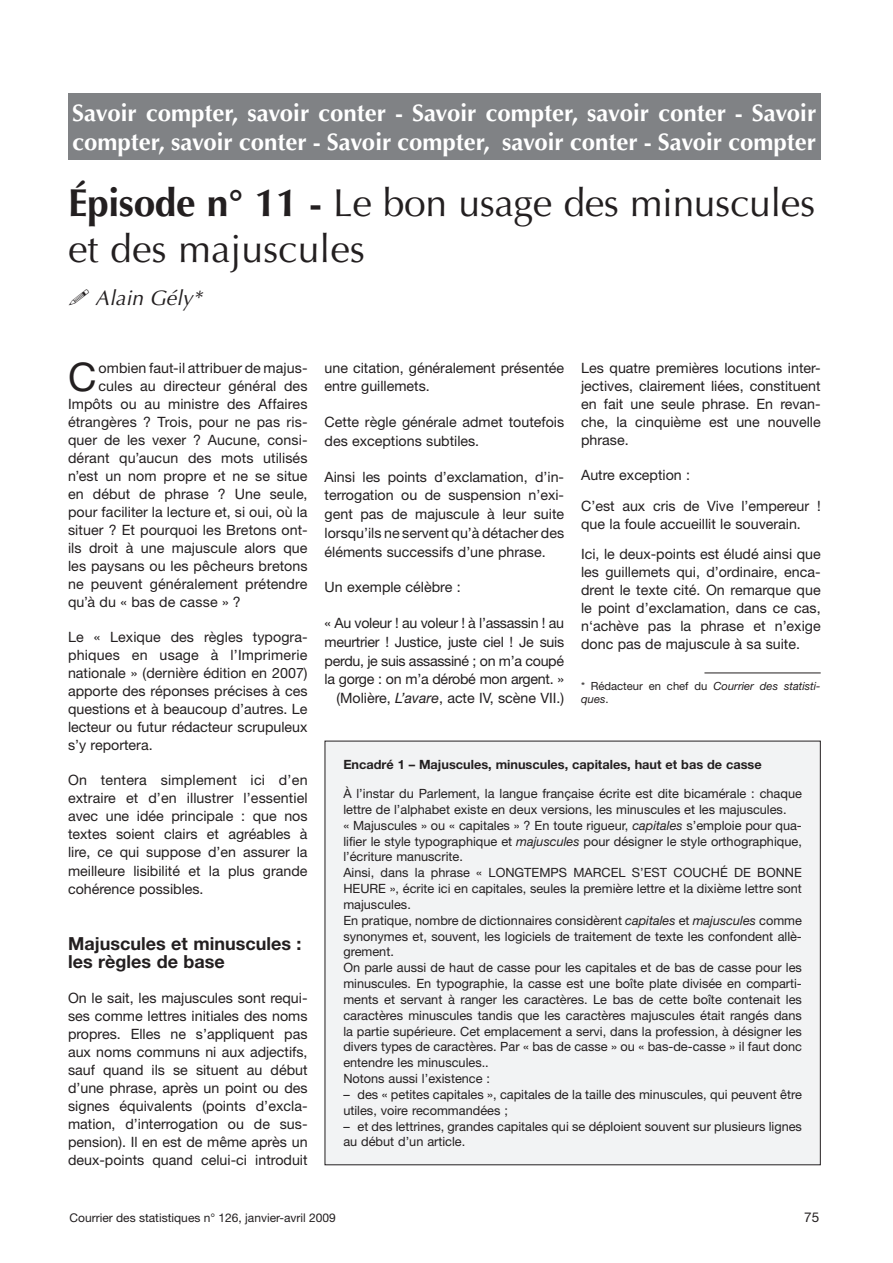
<style>
.page{position:relative;width:893px;height:1263px;background:#fff}
.page>*{position:absolute;margin:0;border:0;box-sizing:border-box;transform-origin:0 0}
.para1lettrine{font:39.45px "Helvetica Neue";color:#231f20}
.titre1{font:39px/46.8px "Optima";letter-spacing:-.01em;color:#231f20}
.titre1-2{font:700 24px/28.8px "Optima";color:#fff}
.titre2b{font:italic 21px "Optima";color:#231f20}
.titre3{font:700 18px/18px "Helvetica Neue";color:#231f20}
.para1{font:14.25px/18px "Helvetica Neue";color:#231f20;text-align:justify}
.para1lettrine-2{font:14.25px "Helvetica Neue";letter-spacing:.005em;color:#231f20}
.t1{font:13.5px "Helvetica Neue";color:#231f20}
.para29{font:12.75px/15.9px "Helvetica Neue";color:#231f20;text-align:justify}
.para28{font:700 12.75px "Helvetica Neue";color:#231f20}
.t2{font:12px "Helvetica Neue";color:#231f20}
.n1D{font:italic 11.25px/12.8px "Helvetica Neue";color:#231f20}
.s1{font-weight:700}
.s2{font-style:italic}
.s3{font-style:normal}
</style>
<div class="page">
<hr style="left:704px;top:672px;width:117px;height:1px;background:#231f20">
<div style="left:68px;top:94px;width:753px;height:66px;background:#808285"></div>
<div style="left:325px;top:741px;width:495px;height:424px;background:#f2f3f4"></div>
<p class="titre1-2" style="left:72px;top:99px;width:745px">Savoir compter, savoir conter - Savoir compter, savoir conter - Savoir compter, savoir conter - Savoir compter, savoir conter - Savoir compter</p>
<p class="titre1" style="left:68px;top:179px;width:749px"><span class="s1">Épisode n° 11 -</span> Le bon usage des minuscules et des majuscules</p>
<p class="titre2b" style="left:95px;top:285px;width:108px">Alain Gély*</p>
<p class="para1lettrine" style="left:68px;top:353px;width:30px">C</p>
<p class="para1lettrine-2" style="left:98px;top:359px;width:211px">ombien faut-il attribuer de majus-</p>
<p class="para1lettrine-2" style="left:98px;top:377px;width:211px">cules au directeur général des</p>
<p class="para1lettrine-2" style="left:68px;top:395px;width:241px">Impôts ou au ministre des Affaires</p>
<p class="para1lettrine-2" style="left:68px;top:413px;width:241px">étrangères ? Trois, pour ne pas ris-</p>
<p class="para1lettrine-2" style="left:68px;top:431px;width:241px">quer de les vexer ? Aucune, consi-</p>
<p class="para1lettrine-2" style="left:68px;top:449px;width:241px">dérant qu’aucun des mots utilisés</p>
<p class="para1lettrine-2" style="left:68px;top:467px;width:241px">n’est un nom propre et ne se situe</p>
<p class="para1lettrine-2" style="left:68px;top:485px;width:241px">en début de phrase ? Une seule,</p>
<p class="para1lettrine-2" style="left:68px;top:503px;width:241px">pour faciliter la lecture et, si oui, où la</p>
<p class="para1lettrine-2" style="left:68px;top:521px;width:241px">situer ? Et pourquoi les Bretons ont-</p>
<p class="para1lettrine-2" style="left:68px;top:539px;width:241px">ils droit à une majuscule alors que</p>
<p class="para1lettrine-2" style="left:68px;top:557px;width:241px">les paysans ou les pêcheurs bretons</p>
<p class="para1lettrine-2" style="left:68px;top:575px;width:241px">ne peuvent généralement prétendre</p>
<p class="para1lettrine-2" style="left:68px;top:593px;width:174px">qu’à du « bas de casse » ?</p>
<p class="para1" style="left:68px;top:628px;width:241px">Le « Lexique des règles typogra&shy;phiques en usage à l’Imprimerie nationale » (dernière édition en 2007) apporte des réponses précises à ces questions et à beaucoup d’autres. Le lecteur ou futur rédacteur scrupuleux s’y reportera.</p>
<p class="para1" style="left:68px;top:771px;width:241px">On tentera simplement ici d’en extraire et d’en illustrer l’essentiel avec une idée principale : que nos textes soient clairs et agréables à lire, ce qui suppose d’en assurer la meilleure lisibilité et la plus grande cohérence possibles.</p>
<p class="titre3" style="left:68px;top:934px;width:235px">Majuscules et minuscules : les règles de base</p>
<p class="para1" style="left:68px;top:989px;width:241px">On le sait, les majuscules sont requi&shy;ses comme lettres initiales des noms propres. Elles ne s’appliquent pas aux noms communs ni aux adjectifs, sauf quand ils se situent au début d’une phrase, après un point ou des signes équivalents (points d’excla&shy;mation, d’interrogation ou de sus&shy;pension). Il en est de même après un deux-points quand celui-ci introduit</p>
<p class="para1" style="left:325px;top:358px;width:241px;line-height:18.8px">une citation, généralement présentée entre guillemets.</p>
<p class="para1" style="left:325px;top:412px;width:241px;line-height:18.8px">Cette règle générale admet toutefois des exceptions subtiles.</p>
<p class="para1" style="left:325px;top:467px;width:241px;line-height:18.8px">Ainsi les points d’exclamation, d’in&shy;terrogation ou de suspension n’exi&shy;gent pas de majuscule à leur suite lorsqu’ils ne servent qu’à détacher des éléments successifs d’une phrase.</p>
<p class="para1" style="left:325px;top:578px;width:138px">Un exemple célèbre :</p>
<p class="para1" style="left:325px;top:613px;width:241px;line-height:18.8px">« Au voleur ! au voleur ! à l’assassin ! au meurtrier ! Justice, juste ciel ! Je suis perdu, je suis assassiné ; on m’a coupé la gorge : on m’a dérobé mon argent. »</p>
<p class="para1" style="left:336px;top:689px;width:229px">(Molière, <span class="s2">L’avare</span>, acte IV, scène VII.)</p>
<p class="para1" style="left:581px;top:358px;width:241px">Les quatre premières locutions inter&shy;jectives, clairement liées, constituent en fait une seule phrase. En revan&shy;che, la cinquième est une nouvelle phrase.</p>
<p class="para1" style="left:581px;top:465px;width:111px">Autre exception :</p>
<p class="para1" style="left:581px;top:496px;width:241px">C’est aux cris de Vive l’empereur ! que la foule accueillit le souverain.</p>
<p class="para1" style="left:581px;top:545px;width:241px">Ici, le deux-points est éludé ainsi que les guillemets qui, d’ordinaire, enca&shy;drent le texte cité. On remarque que le point d’exclamation, dans ce cas, n‘achève pas la phrase et n’exige donc pas de majuscule à sa suite.</p>
<p class="n1D" style="left:581px;top:680px;width:241px"><span class="s3">* Rédacteur en chef du</span> Courrier des statisti&shy;ques<span class="s3">.</span></p>
<p class="para28" style="left:343px;top:757px;width:420px">Encadré 1 – Majuscules, minuscules, capitales, haut et bas de casse</p>
<p class="para29" style="left:343px;top:785px;width:460px">À l’instar du Parlement, la langue française écrite est dite bicamérale : chaque lettre de l’alphabet existe en deux versions, les minuscules et les majuscules.</p>
<p class="para29" style="left:343px;top:817px;width:460px">« Majuscules » ou « capitales » ? En toute rigueur, <span class="s2">capitales</span> s’emploie pour qua&shy;lifier le style typographique et <span class="s2">majuscules</span> pour désigner le style orthographique, l’écriture manuscrite.</p>
<p class="para29" style="left:343px;top:864px;width:460px">Ainsi, dans la phrase « LONGTEMPS MARCEL S’EST COUCHÉ DE BONNE HEURE », écrite ici en capitales, seules la première lettre et la dixième lettre sont majuscules.</p>
<p class="para29" style="left:343px;top:912px;width:460px">En pratique, nombre de dictionnaires considèrent <span class="s2">capitales</span> et <span class="s2">majuscules</span> comme synonymes et, souvent, les logiciels de traitement de texte les confondent allè&shy;grement.</p>
<p class="para29" style="left:343px;top:959px;width:460px">On parle aussi de haut de casse pour les capitales et de bas de casse pour les minuscules. En typographie, la casse est une boîte plate divisée en comparti&shy;ments et servant à ranger les caractères. Le bas de cette boîte contenait les caractères minuscules tandis que les caractères majuscules était rangés dans la partie supérieure. Cet emplacement a servi, dans la profession, à désigner les divers types de caractères. Par « bas de casse » ou « bas-de-casse » il faut donc entendre les minuscules..</p>
<p class="para29" style="left:343px;top:1070px;width:148px">Notons aussi l’existence :</p>
<p class="para29" style="left:343px;top:1086px;width:460px">– des « petites capitales », capitales de la taille des minuscules, qui peuvent être utiles, voire recommandées ;</p>
<p class="para29" style="left:343px;top:1118px;width:460px">– et des lettrines, grandes capitales qui se déploient souvent sur plusieurs lignes au début d’un article.</p>
<p class="t2" style="left:70px;top:1210px;width:268px">Courrier des statistiques n° 126, janvier-avril 2009</p>
<p class="t1" style="left:804px;top:1209px;width:17px">75</p>
</div>
